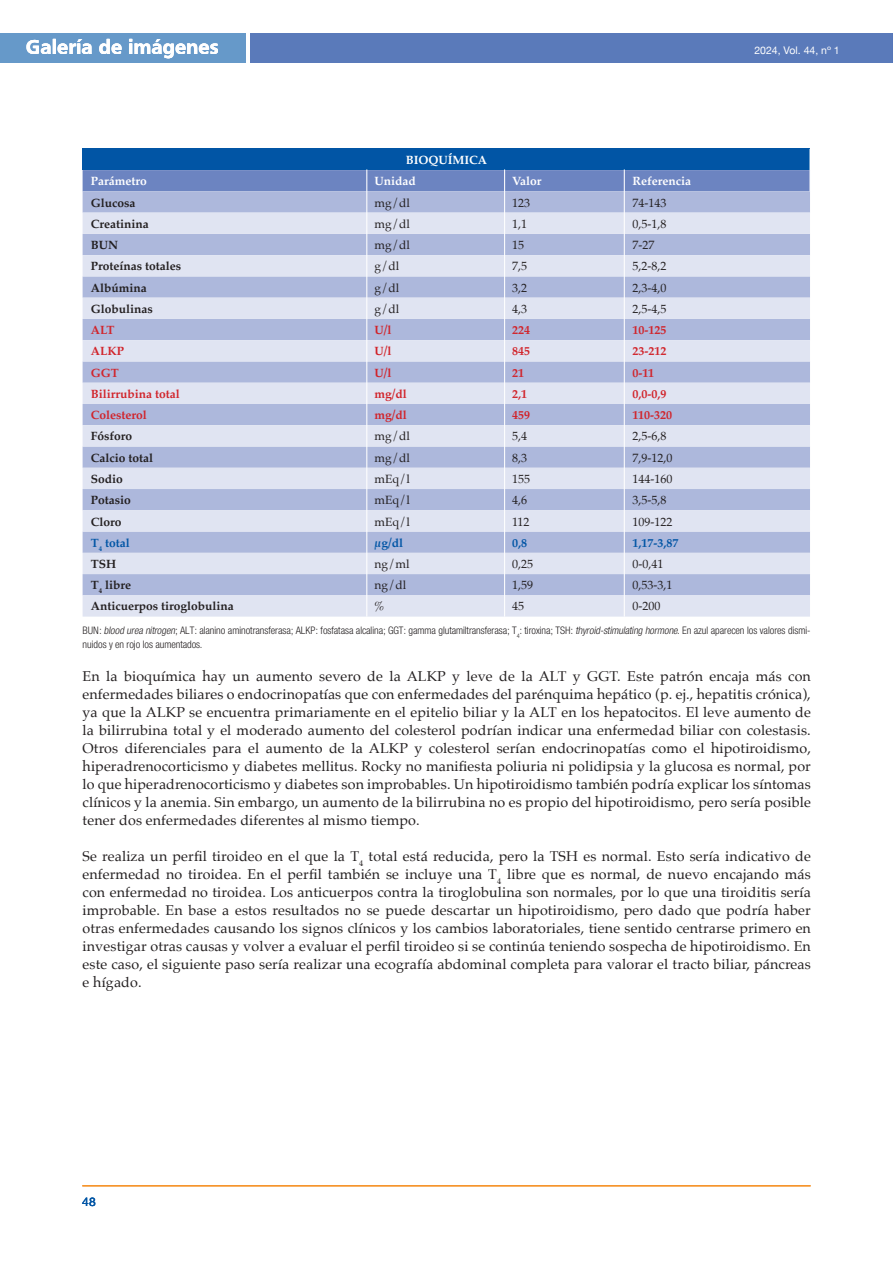
<style>
.page{position:relative;width:893px;height:1263px;background:#fff}
.page>*{position:absolute;margin:0;border:0;box-sizing:border-box;transform-origin:0 0}
.t1{font:700 21px "Frutiger";color:#fff}
.t2{font:14.25px/18px "Palatino";letter-spacing:.01em;color:#231f20;text-align:justify}
.t3{font:12px "Palatino";color:#231f20}
.t4{font:700 12px "Palatino";color:#231f20}
.t5{font:700 12px "Palatino";color:#d1232a}
.t6{font:700 12px "Palatino";color:#fff}
.t7{font:700 12px "Palatino";color:#0155a5}
.t8{font:12px "Helvetica Neue";color:#0155a5}
.t9{font:300 10.5px/13.5px "Neue Helvetica Condensed BQ";color:#231f20}
.t10{font:10.5px "Helvetica Neue";color:#fff}
.s1{font-style:italic}
</style>
<div class="page">
<div style="left:0;top:33px;width:245px;height:30px;background:#6699c9"></div>
<hr style="left:82px;top:1185px;width:729px;height:1px;background:#f68e1e">
<div style="left:250px;top:33px;width:643px;height:30px;background:#5677b9"></div>
<svg style="left:83px;top:191px;width:727px;height:22px;background:#afb9dc"></svg>
<svg style="left:83px;top:213px;width:727px;height:404px;background:#c8cfe7"></svg>
<svg style="left:83px;top:149px;width:727px;height:42px;background:#366cb3"></svg>
<hr style="left:366px;top:169px;width:1px;height:448px;background:#fff">
<hr style="left:504px;top:169px;width:1px;height:448px;background:#fff">
<hr style="left:624px;top:169px;width:1px;height:448px;background:#fff">
<h1 class="t1" style="left:26px;top:35px;width:195px">Galería de imágenes</h1>
<p class="t10" style="left:754px;top:42px;width:87px">2024, Vol. 44, nº 1</p>
<p class="t6" style="left:406px;top:150px;width:83px">BIOQUÍMICA</p>
<p class="t6" style="left:91px;top:171px;width:58px">Parámetro</p>
<p class="t6" style="left:375px;top:171px;width:43px">Unidad</p>
<p class="t6" style="left:512px;top:171px;width:31px">Valor</p>
<p class="t6" style="left:632px;top:171px;width:60px">Referencia</p>
<p class="t4" style="left:91px;top:192px;width:46px">Glucosa</p>
<p class="t3" style="left:375px;top:192px;width:37px">mg/dl</p>
<p class="t3" style="left:512px;top:192px;width:19px">123</p>
<p class="t3" style="left:632px;top:192px;width:35px">74-143</p>
<p class="t4" style="left:91px;top:213px;width:59px">Creatinina</p>
<p class="t3" style="left:375px;top:214px;width:37px">mg/dl</p>
<p class="t3" style="left:512px;top:214px;width:16px">1,1</p>
<p class="t3" style="left:632px;top:214px;width:35px">0,5-1,8</p>
<p class="t4" style="left:91px;top:235px;width:29px">BUN</p>
<p class="t3" style="left:375px;top:235px;width:37px">mg/dl</p>
<p class="t3" style="left:512px;top:235px;width:13px">15</p>
<p class="t3" style="left:632px;top:235px;width:23px">7-27</p>
<p class="t4" style="left:91px;top:256px;width:92px">Proteínas totales</p>
<p class="t3" style="left:375px;top:256px;width:26px">g/dl</p>
<p class="t3" style="left:512px;top:256px;width:16px">7,5</p>
<p class="t3" style="left:632px;top:256px;width:35px">5,2-8,2</p>
<p class="t4" style="left:91px;top:277px;width:57px">Albúmina</p>
<p class="t3" style="left:375px;top:277px;width:26px">g/dl</p>
<p class="t3" style="left:512px;top:277px;width:16px">3,2</p>
<p class="t3" style="left:632px;top:277px;width:35px">2,3-4,0</p>
<p class="t4" style="left:91px;top:298px;width:63px">Globulinas</p>
<p class="t3" style="left:375px;top:299px;width:26px">g/dl</p>
<p class="t3" style="left:512px;top:299px;width:16px">4,3</p>
<p class="t3" style="left:632px;top:299px;width:35px">2,5-4,5</p>
<p class="t5" style="left:91px;top:320px;width:25px">ALT</p>
<p class="t5" style="left:375px;top:320px;width:18px">U/l</p>
<p class="t5" style="left:512px;top:320px;width:19px">224</p>
<p class="t5" style="left:632px;top:320px;width:35px">10-125</p>
<p class="t5" style="left:91px;top:341px;width:35px">ALKP</p>
<p class="t5" style="left:375px;top:341px;width:18px">U/l</p>
<p class="t5" style="left:512px;top:341px;width:19px">845</p>
<p class="t5" style="left:632px;top:341px;width:35px">23-212</p>
<p class="t5" style="left:91px;top:362px;width:29px">GGT</p>
<p class="t5" style="left:375px;top:362px;width:18px">U/l</p>
<p class="t5" style="left:512px;top:362px;width:13px">21</p>
<p class="t5" style="left:632px;top:362px;width:23px">0-11</p>
<p class="t5" style="left:91px;top:384px;width:90px">Bilirrubina total</p>
<p class="t5" style="left:375px;top:384px;width:34px">mg/dl</p>
<p class="t5" style="left:512px;top:384px;width:16px">2,1</p>
<p class="t5" style="left:632px;top:384px;width:35px">0,0-0,9</p>
<p class="t5" style="left:91px;top:405px;width:57px">Colesterol</p>
<p class="t5" style="left:375px;top:405px;width:34px">mg/dl</p>
<p class="t5" style="left:512px;top:405px;width:19px">459</p>
<p class="t5" style="left:632px;top:405px;width:41px">110-320</p>
<p class="t4" style="left:91px;top:426px;width:43px">Fósforo</p>
<p class="t3" style="left:375px;top:426px;width:37px">mg/dl</p>
<p class="t3" style="left:512px;top:426px;width:16px">5,4</p>
<p class="t3" style="left:632px;top:426px;width:35px">2,5-6,8</p>
<p class="t4" style="left:91px;top:447px;width:64px">Calcio total</p>
<p class="t3" style="left:375px;top:448px;width:37px">mg/dl</p>
<p class="t3" style="left:512px;top:448px;width:16px">8,3</p>
<p class="t3" style="left:632px;top:448px;width:41px">7,9-12,0</p>
<p class="t4" style="left:91px;top:469px;width:34px">Sodio</p>
<p class="t3" style="left:375px;top:469px;width:37px">mEq/l</p>
<p class="t3" style="left:512px;top:469px;width:19px">155</p>
<p class="t3" style="left:632px;top:469px;width:41px">144-160</p>
<p class="t4" style="left:91px;top:490px;width:41px">Potasio</p>
<p class="t3" style="left:375px;top:490px;width:37px">mEq/l</p>
<p class="t3" style="left:512px;top:490px;width:16px">4,6</p>
<p class="t3" style="left:632px;top:490px;width:35px">3,5-5,8</p>
<p class="t4" style="left:91px;top:511px;width:32px">Cloro</p>
<p class="t3" style="left:375px;top:511px;width:37px">mEq/l</p>
<p class="t3" style="left:512px;top:511px;width:19px">112</p>
<p class="t3" style="left:632px;top:511px;width:41px">109-122</p>
<p class="t7" style="left:91px;top:532px;width:41px">T<sub>4</sub> total</p>
<p class="t7" style="left:375px;top:532px;width:30px">µg/dl</p>
<p class="t7" style="left:512px;top:532px;width:16px">0,8</p>
<p class="t7" style="left:632px;top:532px;width:47px">1,17-3,87</p>
<p class="t4" style="left:91px;top:554px;width:27px">TSH</p>
<p class="t3" style="left:375px;top:554px;width:37px">ng/ml</p>
<p class="t3" style="left:512px;top:554px;width:22px">0,25</p>
<p class="t3" style="left:632px;top:554px;width:32px">0-0,41</p>
<p class="t4" style="left:91px;top:575px;width:42px">T<sub>4</sub> libre</p>
<p class="t3" style="left:375px;top:575px;width:33px">ng/dl</p>
<p class="t3" style="left:512px;top:575px;width:22px">1,59</p>
<p class="t3" style="left:632px;top:575px;width:41px">0,53-3,1</p>
<p class="t4" style="left:91px;top:596px;width:144px">Anticuerpos tiroglobulina</p>
<p class="t3" style="left:375px;top:596px;width:12px">%</p>
<p class="t3" style="left:512px;top:596px;width:13px">45</p>
<p class="t3" style="left:632px;top:596px;width:29px">0-200</p>
<p class="t9" style="left:83px;top:624px;width:729px">BUN: <span class="s1">blood urea nitrogen</span>; ALT: alanino aminotransferasa; ALKP: fosfatasa alcalina; GGT: gamma glutamiltransferasa; T<sub>4</sub>: tiroxina; TSH: <span class="s1">thyroid-stimulating hormone</span>. En azul aparecen los valores dismi&shy;nuidos y en rojo los aumentados.</p>
<p class="t2" style="left:83px;top:667px;width:730px">En la bioquímica hay un aumento severo de la ALKP y leve de la ALT y GGT. Este patrón encaja más con enfermedades biliares o endocrinopatías que con enfermedades del parénquima hepático (p. ej., hepatitis crónica), ya que la ALKP se encuentra primariamente en el epitelio biliar y la ALT en los hepatocitos. El leve aumento de la bilirrubina total y el moderado aumento del colesterol podrían indicar una enfermedad biliar con colestasis.<br>Otros diferenciales para el aumento de la ALKP y colesterol serían endocrinopatías como el hipotiroidismo, hiperadrenocorticismo y diabetes mellitus. Rocky no manifiesta poliuria ni polidipsia y la glucosa es normal, por lo que hiperadrenocorticismo y diabetes son improbables. Un hipotiroidismo también podría explicar los síntomas clínicos y la anemia. Sin embargo, un aumento de la bilirrubina no es propio del hipotiroidismo, pero sería posible tener dos enfermedades diferentes al mismo tiempo.</p>
<p class="t2" style="left:83px;top:847px;width:730px">Se realiza un perfil tiroideo en el que la T<sub>4</sub> total está reducida, pero la TSH es normal. Esto sería indicativo de enfermedad no tiroidea. En el perfil también se incluye una T<sub>4</sub> libre que es normal, de nuevo encajando más con enfermedad no tiroidea. Los anticuerpos contra la tiroglobulina son normales, por lo que una tiroiditis sería improbable. En base a estos resultados no se puede descartar un hipotiroidismo, pero dado que podría haber otras enfermedades causando los signos clínicos y los cambios laboratoriales, tiene sentido centrarse primero en investigar otras causas y volver a evaluar el perfil tiroideo si se continúa teniendo sospecha de hipotiroidismo. En este caso, el siguiente paso sería realizar una ecografía abdominal completa para valorar el tracto biliar, páncreas e hígado.</p>
<p class="t8" style="left:82px;top:1193px;width:15px">48</p>
</div>
